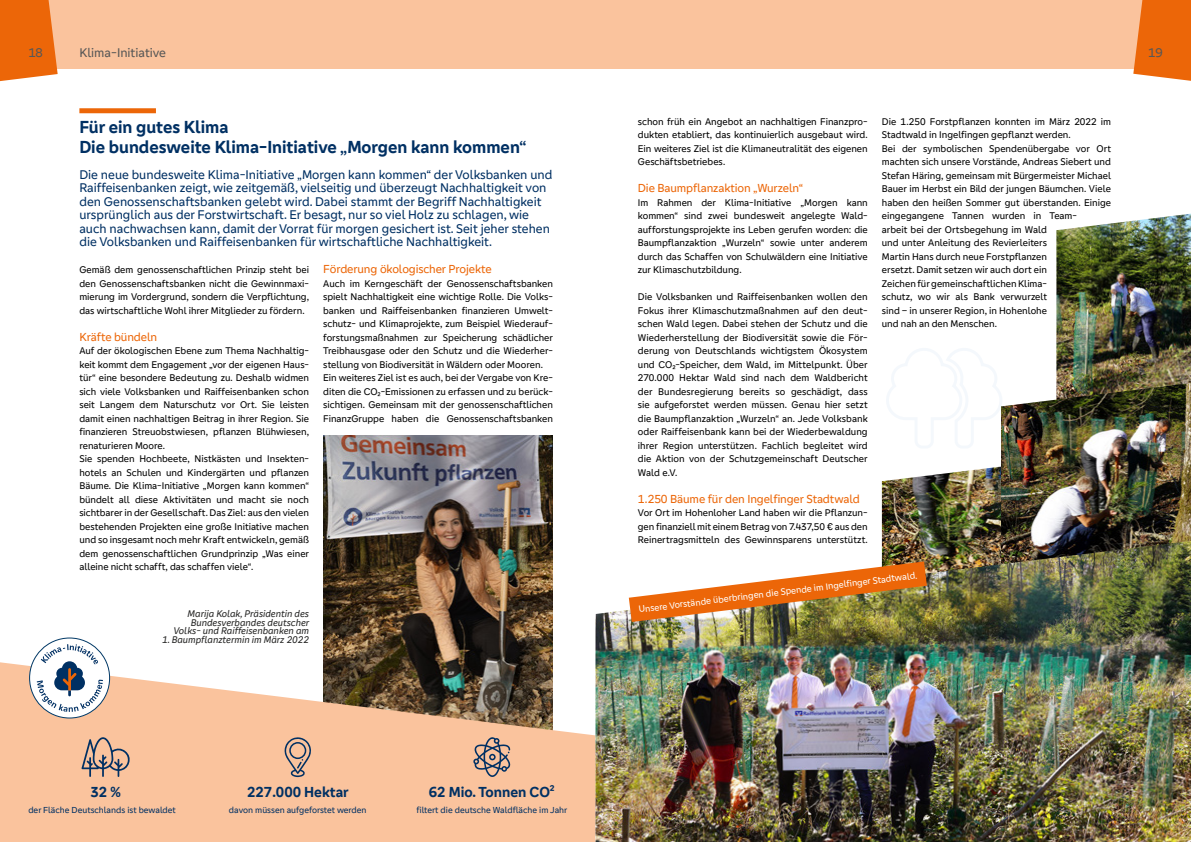
<style>
.page{position:relative;width:1191px;height:842px;background:#fff}
.page>*{position:absolute;margin:0;border:0;box-sizing:border-box;transform-origin:0 0}
.t1{font:700 18px/20px "Genos GFG";color:#003063}
.t2{font:700 15px "Genos GFG";color:#003063}
.t3{font:13px/13.5px "Genos GFG";color:#003063}
.t4{font:13px "Genos GFG";color:#575756}
.t5{font:12px "Genos GFG";letter-spacing:-.01em;color:#ec6608}
.t6{font:10px/13.5px "Genos GFG";color:#000;text-align:justify}
.t7{font:italic 10px/8.5px "Genos GFG";color:#282827;text-align:right}
.t8{font:9.5px "Genos GFG";color:#fff}
.t9{font:9px "Genos GFG";color:#003063}
</style>
<div class="page">
<svg style="left:887px;top:348px;width:114px;height:100px"></svg>
<img style="left:882px;top:466px;width:119px;height:75px">
<img style="left:323px;top:435px;width:230px;height:227px">
<img style="left:1056px;top:214px;width:135px;height:169px">
<img style="left:1001px;top:383px;width:190px;height:158px">
<div style="left:0;top:0;width:1191px;height:68px;background:#fac39d"></div>
<svg style="left:1133px;top:0;width:58px;height:81px;background:#ed741e"></svg>
<svg style="left:0;top:0;width:58px;height:81px;background:#ed731e"></svg>
<svg style="left:0;top:662px;width:595px;height:180px;background:#e5b898"></svg>
<svg style="left:284px;top:737px;width:27px;height:40px"></svg>
<svg style="left:473px;top:737px;width:37px;height:40px"></svg>
<svg style="left:82px;top:737px;width:48px;height:40px;background:#be9f8f"></svg>
<img style="left:595px;top:541px;width:596px;height:301px">
<img style="left:629px;top:561px;width:298px;height:61px">
<div style="left:79px;top:108px;width:77px;height:5px;background:#ec6608"></div>
<svg style="left:29px;top:638px;width:81px;height:80px"></svg>
<svg style="left:37px;top:644px;width:66px;height:68px"></svg>
<div style="left:29px;top:637px;width:81px;height:81px;border:1px solid #003865;border-radius:50%"></div>
<h3 class="t4" style="left:28px;top:45px;width:16px">18</h3>
<h3 class="t4" style="left:79px;top:45px;width:88px">Klima-Initiative</h3>
<h3 class="t4" style="left:1148px;top:45px;width:16px">19</h3>
<h1 class="t1" style="left:79px;top:117px;width:449px">Für ein gutes Klima<br>Die bundesweite Klima-Initiative „Morgen kann kommen“</h1>
<p class="t3" style="left:79px;top:167px;width:474px">Die neue bundesweite Klima-Initiative „Morgen kann kommen“ der Volksbanken und Raiffeisenbanken zeigt, wie zeitgemäß, vielseitig und überzeugt Nachhaltigkeit von den Genossenschaftsbanken gelebt wird. Dabei stammt der Begriff Nachhaltigkeit ursprünglich aus der Forstwirtschaft. Er besagt, nur so viel Holz zu schlagen, wie auch nachwachsen kann, damit der Vorrat für morgen gesichert ist. Seit jeher stehen die Volksbanken und Raiffeisenbanken für wirtschaftliche Nachhaltigkeit.</p>
<p class="t6" style="left:79px;top:263px;width:231px">Gemäß dem genossenschaftlichen Prinzip steht bei den Genossenschaftsbanken nicht die Gewinnmaxi&shy;mierung im Vordergrund, sondern die Verpflichtung, das wirtschaftliche Wohl ihrer Mitglieder zu fördern.</p>
<p class="t5" style="left:79px;top:330px;width:79px">Kräfte bündeln</p>
<p class="t6" style="left:79px;top:344px;width:231px;text-align:left">Auf der ökologischen Ebene zum Thema Nachhaltig&shy;keit kommt dem Engagement „vor der eigenen Haus&shy;tür“ eine besondere Bedeutung zu. Deshalb widmen sich viele Volksbanken und Raiffeisenbanken schon seit Langem dem Naturschutz vor Ort. Sie leisten damit einen nachhaltigen Beitrag in ihrer Region. Sie finanzieren Streuobstwiesen, pflanzen Blühwiesen, renaturieren Moore.<br>Sie spenden Hochbeete, Nistkästen und Insekten&shy;hotels an Schulen und Kindergärten und pflanzen Bäume. Die Klima-Initiative „Morgen kann kommen“ bündelt all diese Aktivitäten und macht sie noch sichtbarer in der Gesellschaft. Das Ziel: aus den vielen bestehenden Projekten eine große Initiative machen und so insgesamt noch mehr Kraft entwickeln, gemäß dem genossenschaftlichen Grundprinzip „Was einer alleine nicht schafft, das schaffen viele“.</p>
<p class="t5" style="left:323px;top:262px;width:170px">Förderung ökologischer Projekte</p>
<p class="t6" style="left:323px;top:276px;width:231px;text-align:left">Auch im Kerngeschäft der Genossenschaftsbanken spielt Nachhaltigkeit eine wichtige Rolle. Die Volks&shy;banken und Raiffeisenbanken finanzieren Umwelt&shy;schutz- und Klimaprojekte, zum Beispiel Wiederauf&shy;forstungsmaßnahmen zur Speicherung schädlicher Treibhausgase oder den Schutz und die Wiederher&shy;stellung von Biodiversität in Wäldern oder Mooren.<br>Ein weiteres Ziel ist es auch, bei der Vergabe von Kre&shy;diten die CO₂-Emissionen zu erfassen und zu berück&shy;sichtigen. Gemeinsam mit der genossenschaftlichen FinanzGruppe haben die Genossenschaftsbanken</p>
<p class="t7" style="left:173px;top:610px;width:137px">Marija Kolak, Präsidentin des<br>Bundesverbandes deutscher<br>Volks- und Raiffeisenbanken am</p>
<p class="t7" style="left:162px;top:635px;width:148px">1. Baumpflanztermin im März 2022</p>
<h2 class="t2" style="left:247px;top:784px;width:103px">227.000 Hektar</h2>
<h2 class="t2" style="left:429px;top:784px;width:127px">62 Mio. Tonnen CO²</h2>
<h2 class="t2" style="left:90px;top:784px;width:32px">32 %</h2>
<p class="t9" style="left:28px;top:805px;width:149px">der Fläche Deutschlands ist bewaldet</p>
<p class="t9" style="left:229px;top:805px;width:139px">davon müssen aufgeforstet werden</p>
<p class="t9" style="left:416px;top:805px;width:152px">filtert die deutsche Waldfläche im Jahr</p>
<p class="t6" style="left:638px;top:114px;width:231px">schon früh ein Angebot an nachhaltigen Finanzpro&shy;dukten etabliert, das kontinuierlich ausgebaut wird.<br>Ein weiteres Ziel ist die Klimaneutralität des eigenen Geschäftsbetriebes.</p>
<p class="t5" style="left:638px;top:181px;width:167px">Die Baumpflanzaktion „Wurzeln“</p>
<p class="t6" style="left:638px;top:195px;width:231px">Im Rahmen der Klima-Initiative „Morgen kann kommen“ sind zwei bundesweit angelegte Wald&shy;aufforstungsprojekte ins Leben gerufen worden: die Baumpflanzaktion „Wurzeln“ sowie unter anderem durch das Schaffen von Schulwäldern eine Initiative zur Klimaschutzbildung.</p>
<p class="t6" style="left:638px;top:290px;width:231px">Die Volksbanken und Raiffeisenbanken wollen den Fokus ihrer Klimaschutzmaßnahmen auf den deut&shy;schen Wald legen. Dabei stehen der Schutz und die Wiederherstellung der Biodiversität sowie die För&shy;derung von Deutschlands wichtigstem Ökosystem und CO₂-Speicher, dem Wald, im Mittelpunkt. Über 270.000 Hektar Wald sind nach dem Waldbericht der Bundesregierung bereits so geschädigt, dass sie aufgeforstet werden müssen. Genau hier setzt die Baumpflanzaktion „Wurzeln“ an. Jede Volksbank oder Raiffeisenbank kann bei der Wiederbewaldung ihrer Region unterstützen. Fachlich begleitet wird die Aktion von der Schutzgemeinschaft Deutscher Wald e.V.</p>
<p class="t5" style="left:638px;top:492px;width:224px">1.250 Bäume für den Ingelfinger Stadtwald</p>
<p class="t6" style="left:638px;top:506px;width:231px">Vor Ort im Hohenloher Land haben wir die Pflanzun&shy;gen finanziell mit einem Betrag von 7.437,50 € aus den Reinertragsmitteln des Gewinnsparens unterstützt.</p>
<p class="t6" style="left:882px;top:114px;width:231px;text-align:left">Die 1.250 Forstpflanzen konnten im März 2022 im Stadtwald in Ingelfingen gepflanzt werden.<br>Bei der symbolischen Spendenübergabe vor Ort machten sich unsere Vorstände, Andreas Siebert und Stefan Häring, gemeinsam mit Bürgermeister Michael Bauer im Herbst ein Bild der jungen Bäumchen. Viele haben den heißen Sommer gut überstanden. Einige eingegangene Tannen wurden in Team-<br>arbeit bei der Ortsbegehung im Wald<br>und unter Anleitung des Revierleiters<br>Martin Hans durch neue Forstpflanzen<br>ersetzt. Damit setzen wir auch dort ein<br>Zeichen für gemeinschaftlichen Klima-<br>schutz, wo wir als Bank verwurzelt<br>sind – in unserer Region, in Hohenlohe<br>und nah an den Menschen.</p>
<p class="t8" style="left:638px;top:604px;width:282px;rotate:-7deg">Unsere Vorstände überbringen die Spende im Ingelfi nger Stadtwald.</p>
</div>
